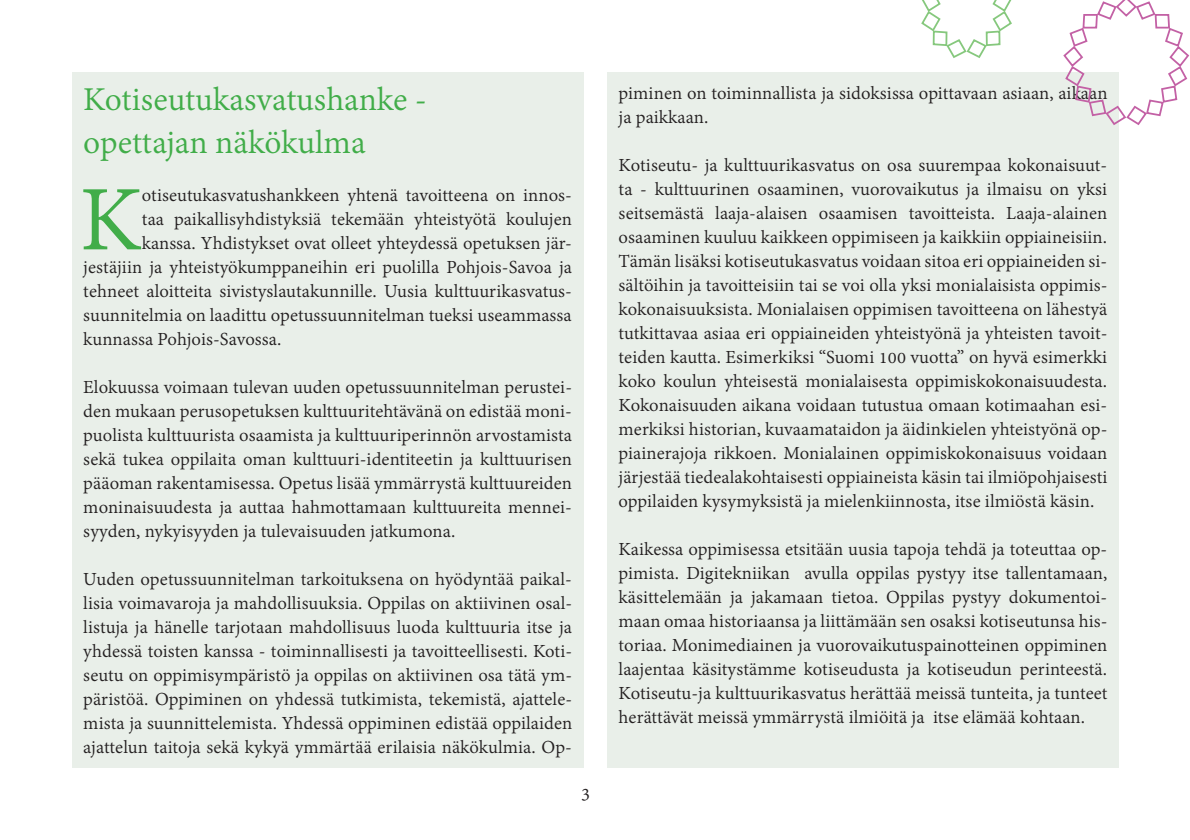
<style>
.page{position:relative;width:1190px;height:840px;background:#fff}
.page>*{position:absolute;margin:0;border:0;box-sizing:border-box;transform-origin:0 0}
.t1{font:99.8px "Adobe Devanagari";color:#41ad49}
.t2{font:36px/43.2px "Adobe Devanagari";color:#41ad49}
.t3{font:20px/24px "Adobe Devanagari";letter-spacing:.005em;color:#231f20;text-align:justify}
</style>
<div class="page">
<div style="left:607px;top:73px;width:512px;height:695px;background:#e9efe9"></div>
<div style="left:72px;top:73px;width:511px;height:695px;background:#e9efe9"></div>
<svg style="left:921px;top:0;width:91px;height:58px"></svg>
<svg style="left:1062px;top:0;width:128px;height:125px"></svg>
<h2 class="t2" style="left:83px;top:81px;width:345px">Kotiseutukasvatushanke - opettajan näkökulma</h2>
<h1 class="t1" style="left:80px;top:184px;width:64px">K</h1>
<p class="t3" style="left:142px;top:185px;width:432px">otiseutukasvatushankkeen yhtenä tavoitteena on innos-</p>
<p class="t3" style="left:142px;top:209px;width:432px">taa paikallisyhdistyksiä tekemään yhteistyötä koulujen</p>
<p class="t3" style="left:142px;top:233px;width:432px">kanssa. Yhdistykset ovat olleet yhteydessä opetuksen jär-</p>
<p class="t3" style="left:83px;top:257px;width:490px">jestäjiin ja yhteistyökumppaneihin eri puolilla Pohjois-Savoa ja</p>
<p class="t3" style="left:83px;top:281px;width:490px">tehneet aloitteita sivistyslautakunnille. Uusia kulttuurikasvatus-</p>
<p class="t3" style="left:83px;top:305px;width:490px">suunnitelmia on laadittu opetussuunnitelman tueksi useammassa</p>
<p class="t3" style="left:83px;top:329px;width:200px">kunnassa Pohjois-Savossa.</p>
<p class="t3" style="left:83px;top:377px;width:490px">Elokuussa voimaan tulevan uuden opetussuunnitelman perustei&shy;den mukaan perusopetuksen kulttuuritehtävänä on edistää moni&shy;puolista kulttuurista osaamista ja kulttuuriperinnön arvostamista sekä tukea oppilaita oman kulttuuri-identiteetin ja kulttuurisen pääoman rakentamisessa. Opetus lisää ymmärrystä kulttuureiden moninaisuudesta ja auttaa hahmottamaan kulttuureita mennei&shy;syyden, nykyisyyden ja tulevaisuuden jatkumona.</p>
<p class="t3" style="left:83px;top:569px;width:490px">Uuden opetussuunnitelman tarkoituksena on hyödyntää paikal&shy;lisia voimavaroja ja mahdollisuuksia. Oppilas on aktiivinen osal&shy;listuja ja hänelle tarjotaan mahdollisuus luoda kulttuuria itse ja yhdessä toisten kanssa - toiminnallisesti ja tavoitteellisesti. Koti&shy;seutu on oppimisympäristö ja oppilas on aktiivinen osa tätä ym&shy;päristöä. Oppiminen on yhdessä tutkimista, tekemistä, ajattele&shy;mista ja suunnittelemista. Yhdessä oppiminen edistää oppilaiden ajattelun taitoja sekä kykyä ymmärtää erilaisia näkökulmia. Op-</p>
<p class="t3" style="left:581px;top:783px;width:11px">3</p>
<p class="t3" style="left:619px;top:82px;width:490px">piminen on toiminnallista ja sidoksissa opittavaan asiaan, aikaan ja paikkaan.</p>
<p class="t3" style="left:619px;top:154px;width:490px">Kotiseutu- ja kulttuurikasvatus on osa suurempaa kokonaisuut&shy;ta - kulttuurinen osaaminen, vuorovaikutus ja ilmaisu on yksi seitsemästä laaja-alaisen osaamisen tavoitteista. Laaja-alainen osaaminen kuuluu kaikkeen oppimiseen ja kaikkiin oppiaineisiin.<br>Tämän lisäksi kotiseutukasvatus voidaan sitoa eri oppiaineiden si&shy;sältöihin ja tavoitteisiin tai se voi olla yksi monialaisista oppimis&shy;kokonaisuuksista. Monialaisen oppimisen tavoitteena on lähestyä tutkittavaa asiaa eri oppiaineiden yhteistyönä ja yhteisten tavoit&shy;teiden kautta. Esimerkiksi “Suomi 100 vuotta” on hyvä esimerkki koko koulun yhteisestä monialaisesta oppimiskokonaisuudesta.<br>Kokonaisuuden aikana voidaan tutustua omaan kotimaahan esi&shy;merkiksi historian, kuvaamataidon ja äidinkielen yhteistyönä op&shy;piainerajoja rikkoen. Monialainen oppimiskokonaisuus voidaan järjestää tiedealakohtaisesti oppiaineista käsin tai ilmiöpohjaisesti oppilaiden kysymyksistä ja mielenkiinnosta, itse ilmiöstä käsin.</p>
<p class="t3" style="left:619px;top:538px;width:490px">Kaikessa oppimisessa etsitään uusia tapoja tehdä ja toteuttaa op&shy;pimista. Digitekniikan avulla oppilas pystyy itse tallentamaan, käsittelemään ja jakamaan tietoa. Oppilas pystyy dokumentoi&shy;maan omaa historiaansa ja liittämään sen osaksi kotiseutunsa his&shy;toriaa. Monimediainen ja vuorovaikutuspainotteinen oppiminen laajentaa käsitystämme kotiseudusta ja kotiseudun perinteestä.<br>Kotiseutu-ja kulttuurikasvatus herättää meissä tunteita, ja tunteet herättävät meissä ymmärrystä ilmiöitä ja itse elämää kohtaan.</p>
</div>
